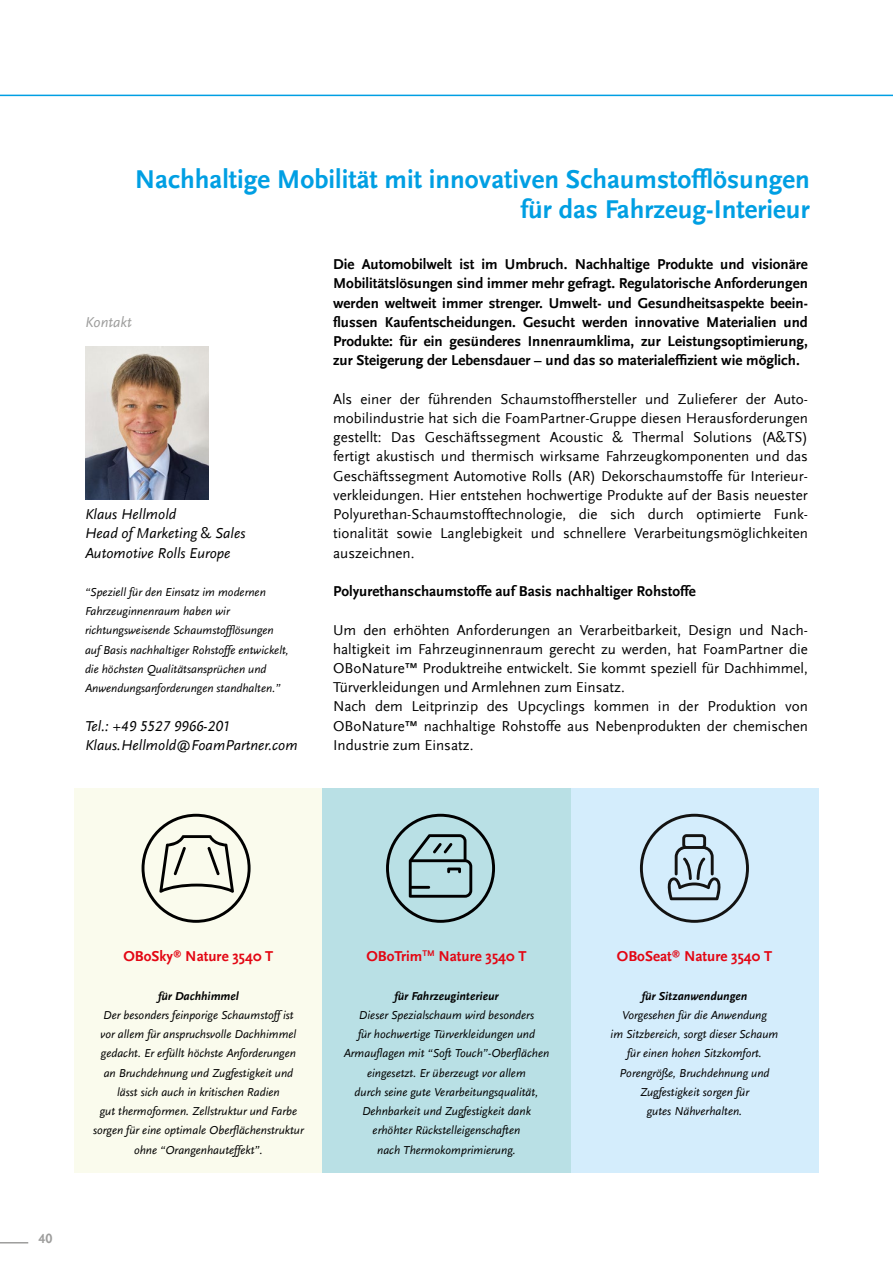
<style>
.page{position:relative;width:893px;height:1263px;background:#fff}
.page>*{position:absolute;margin:0;border:0;box-sizing:border-box;transform-origin:0 0}
.t1{font:700 27px/30px "Scala Sans LF";color:#009fe3;text-align:right}
.t2{font:15px/19.2px "Scala Sans";color:#000;text-align:justify}
.t3{font:700 15px/19.2px "Scala Sans";color:#000;text-align:justify}
.t4{font:italic 15px/19.2px "Scala Sans LF";color:#000}
.t5{font:700 15px "Scala Sans";color:#e30613}
.t6{font:italic 15px "Scala Sans LF";color:#9d9d9c}
.t7{font:700 13.8px "Scala Sans LF";color:#9d9d9c}
.t8{font:italic 12px/19.2px "Scala Sans LF";color:#000;text-align:center}
.t9{font:italic 700 12px "Scala Sans LF";color:#000}
.s1{font-style:normal}
</style>
<div class="page">
<svg style="left:0;top:1242px;width:28px;height:1px"></svg>
<hr style="left:0;top:95px;width:893px;height:1px;background:#009fe3">
<div style="left:75px;top:788px;width:247px;height:385px;background:#fafbed"></div>
<div style="left:322px;top:788px;width:249px;height:385px;background:#b9e0e5"></div>
<div style="left:571px;top:788px;width:247px;height:385px;background:#d4edfc"></div>
<svg style="left:386px;top:814px;width:109px;height:109px"></svg>
<svg style="left:640px;top:814px;width:109px;height:109px"></svg>
<svg style="left:142px;top:814px;width:109px;height:109px"></svg>
<img style="left:85px;top:346px;width:123px;height:154px">
<h1 class="t1" style="left:135px;top:164px;width:676px">Nachhaltige Mobilität mit innovativen Schaumstofflösungen für das Fahrzeug-Interieur</h1>
<p class="t6" style="left:85px;top:314px;width:48px">Kontakt</p>
<p class="t4" style="left:85px;top:505px;width:162px">Klaus Hellmold<br>Head of Marketing <span class="s1">&amp;</span> Sales<br>Automotive Rolls Europe</p>
<p class="t8" style="left:85px;top:583px;width:205px;text-align:left">“Speziell für den Einsatz im modernen Fahrzeuginnenraum haben wir richtungsweisende Schaumstofflösungen auf Basis nachhaltiger Rohstoffe entwickelt, die höchsten Qualitätsansprüchen und Anwendungsanforderungen standhalten.”</p>
<p class="t4" style="left:85px;top:716px;width:214px">Tel.: +49 5527 9966-201<br>Klaus.Hellmold@FoamPartner.com</p>
<p class="t3" style="left:333px;top:255px;width:476px">Die Automobilwelt ist im Umbruch. Nachhaltige Produkte und visionäre Mobilitätslösungen sind immer mehr gefragt. Regulatorische Anforderungen werden weltweit immer strenger. Umwelt- und Gesundheitsaspekte beein&shy;flussen Kaufentscheidungen. Gesucht werden innovative Materialien und Produkte: für ein gesünderes Innenraumklima, zur Leistungsoptimierung, zur Steigerung der Lebensdauer – und das so materialeffizient wie möglich.</p>
<p class="t2" style="left:333px;top:390px;width:476px">Als einer der führenden Schaumstoffhersteller und Zulieferer der Auto&shy;mobilindustrie hat sich die FoamPartner-Gruppe diesen Herausforderungen gestellt: Das Geschäftssegment Acoustic &amp; Thermal Solutions (A&amp;TS) fertigt akustisch und thermisch wirksame Fahrzeugkomponenten und das Geschäftssegment Automotive Rolls (AR) Dekorschaumstoffe für Interieur&shy;verkleidungen. Hier entstehen hochwertige Produkte auf der Basis neuester Polyurethan-Schaumstofftechnologie, die sich durch optimierte Funk&shy;tionalität sowie Langlebigkeit und schnellere Verarbeitungsmöglichkeiten auszeichnen.</p>
<p class="t3" style="left:333px;top:582px;width:364px">Polyurethanschaumstoffe auf Basis nachhaltiger Rohstoffe</p>
<p class="t2" style="left:333px;top:620px;width:476px;text-align:left">Um den erhöhten Anforderungen an Verarbeitbarkeit, Design und Nach&shy;haltigkeit im Fahrzeuginnenraum gerecht zu werden, hat FoamPartner die OBoNature™ Produktreihe entwickelt. Sie kommt speziell für Dachhimmel, Türverkleidungen und Armlehnen zum Einsatz.<br>Nach dem Leitprinzip des Upcyclings kommen in der Produktion von OBoNature™ nachhaltige Rohstoffe aus Nebenprodukten der chemischen Industrie zum Einsatz.</p>
<p class="t7" style="left:39px;top:1230px;width:15px">40</p>
<p class="t5" style="left:123px;top:948px;width:151px">OBoSky<sup>®</sup> Nature 3540 T</p>
<p class="t9" style="left:158px;top:989px;width:82px">für Dachhimmel</p>
<p class="t8" style="left:93px;top:1006px;width:212px">Der besonders feinporige Schaumstoff ist<br>vor allem für anspruchsvolle Dachhimmel gedacht. Er erfüllt höchste Anforderungen<br>an Bruchdehnung und Zugfestigkeit und lässt sich auch in kritischen Radien<br>gut thermoformen. Zellstruktur und Farbe sorgen für eine optimale Oberflächenstruktur ohne “Orangenhauteffekt”.</p>
<p class="t5" style="left:366px;top:948px;width:162px">OBoTrim<sup>TM</sup> Nature 3540 T</p>
<p class="t9" style="left:394px;top:989px;width:106px">für Fahrzeuginterieur</p>
<p class="t8" style="left:344px;top:1006px;width:207px">Dieser Spezialschaum wird besonders<br>für hochwertige Türverkleidungen und Armauflagen mit “Soft Touch”-Oberflächen eingesetzt. Er überzeugt vor allem<br>durch seine gute Verarbeitungsqualität, Dehnbarkeit und Zugfestigkeit dank erhöhter Rückstelleigenschaften<br>nach Thermokomprimierung.</p>
<p class="t5" style="left:617px;top:948px;width:157px">OBoSeat<sup>®</sup> Nature 3540 T</p>
<p class="t9" style="left:642px;top:989px;width:107px">für Sitzanwendungen</p>
<p class="t8" style="left:611px;top:1006px;width:169px">Vorgesehen für die Anwendung<br>im Sitzbereich, sorgt dieser Schaum für einen hohen Sitzkomfort.<br>Porengröße, Bruchdehnung und<br>Zugfestigkeit sorgen für<br>gutes Nähverhalten.</p>
</div>
